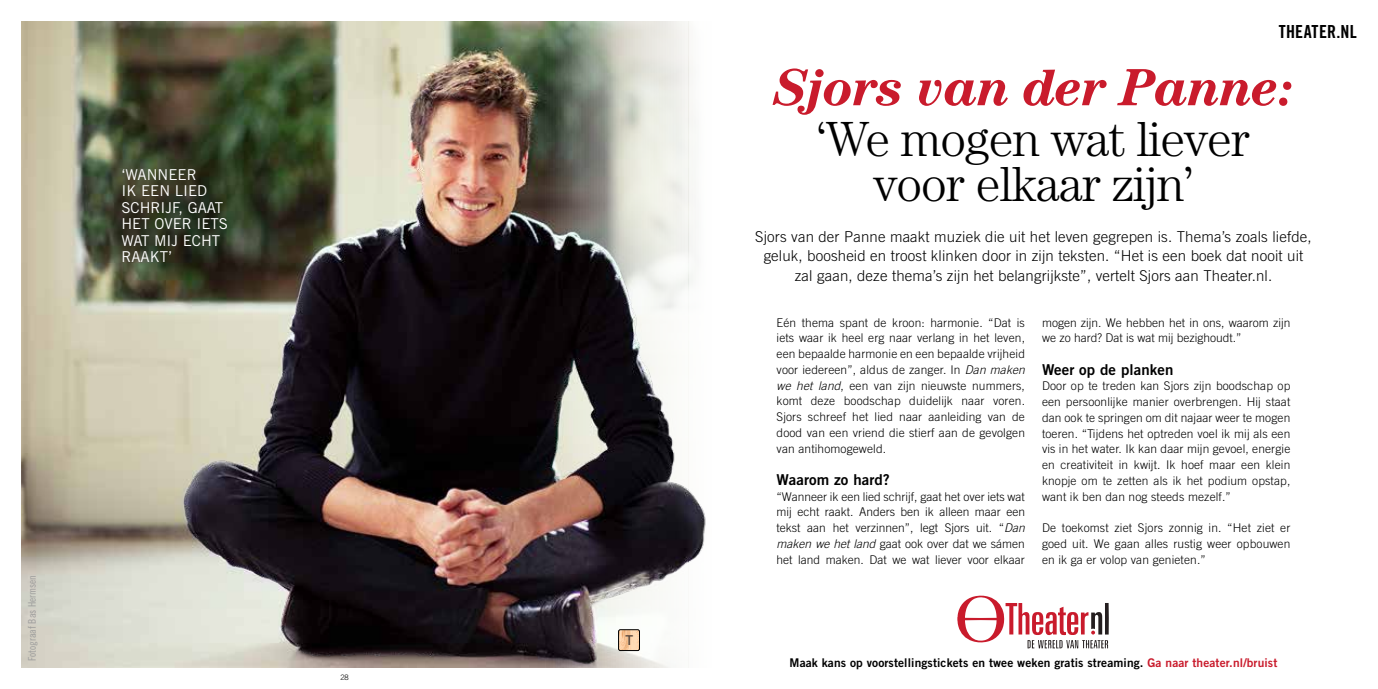
<style>
.page{position:relative;width:1378px;height:689px;background:#fff}
.page>*{position:absolute;margin:0;border:0;box-sizing:border-box;transform-origin:0 0}
.t1{font:italic 700 52.5px "Century Std";letter-spacing:-.02em;color:#c91b2c}
.t2{font:300 49.5px/45px "Century Std";letter-spacing:-.02em;color:#000;text-align:center}
.t3{font:18px "Trade Gothic LT Std Bd Cn 20";letter-spacing:.01em;color:#000}
.t4{font:300 15px/19.5px "Trade Gothic LT Std";letter-spacing:.01em;color:#000;text-align:center}
.t5{font:15px/16.5px "Trade Gothic LT Std";color:#fff}
.t6{font:15px "Trade Gothic LT Std Bd 2";letter-spacing:.01em;color:#000}
.t7{font:300 12px/15.8px "Trade Gothic LT Std";letter-spacing:.01em;color:#000;text-align:justify}
.t8{font:12px "Trade Gothic LT Std Bd 2";letter-spacing:.01em;color:#000}
.t9{font:10.5px "Trade Gothic LT Std Cn 18";color:#9d9d9c}
.t10{font:300 7.5px "Trade Gothic LT Std";color:#000}
.s1{font-style:italic}
.s2{color:#c91b2c}
</style>
<div class="page">
<img style="left:21px;top:21px;width:85px;height:647px">
<img style="left:106px;top:21px;width:600px;height:647px">
<svg style="left:618px;top:630px;width:22px;height:21px"></svg>
<div style="left:618px;top:629px;width:21px;height:22px;border:1px solid #000;border-radius:2px"></div>
<svg style="left:957px;top:595px;width:152px;height:53px"></svg>
<p class="t5" style="left:121px;top:166px;width:108px">‘WANNEER<br>IK EEN LIED<br>SCHRIJF, GAAT<br>HET OVER IETS<br>WAT MIJ ECHT<br>RAAKT’</p>
<p class="t9" style="left:26px;top:661px;width:87px;rotate:-90deg">Fotograaf Bas Hermsen</p>
<p class="t10" style="left:340px;top:672px;width:10px">28</p>
<h3 class="t3" style="left:1278px;top:21px;width:80px">THEATER.NL</h3>
<h1 class="t1" style="left:773px;top:57px;width:521px">Sjors van der Panne:</h1>
<h2 class="t2" style="left:817px;top:116px;width:435px">‘We mogen wat liever voor elkaar zijn’</h2>
<p class="t4" style="left:755px;top:226px;width:558px">Sjors van der Panne maakt muziek die uit het leven gegrepen is. Thema’s zoals liefde, geluk, boosheid en troost klinken door in zijn teksten. “Het is een boek dat nooit uit zal gaan, deze thema’s zijn het belangrijkste”, vertelt Sjors aan Theater.nl.</p>
<p class="t7" style="left:1042px;top:314px;width:250px">mogen zijn. We hebben het in ons, waarom zijn we zo hard? Dat is wat mij bezighoudt.”</p>
<p class="t6" style="left:1042px;top:360px;width:133px">Weer op de planken</p>
<p class="t7" style="left:1042px;top:378px;width:250px">Door op te treden kan Sjors zijn boodschap op een persoonlijke manier overbrengen. Hij staat dan ook te springen om dit najaar weer te mogen toeren. “Tijdens het optreden voel ik mij als een vis in het water. Ik kan daar mijn gevoel, energie en creativiteit in kwijt. Ik hoef maar een klein knopje om te zetten als ik het podium opstap, want ik ben dan nog steeds mezelf.”</p>
<p class="t7" style="left:1042px;top:520px;width:250px">De toekomst ziet Sjors zonnig in. “Het ziet er goed uit. We gaan alles rustig weer opbouwen en ik ga er volop van genieten.”</p>
<p class="t7" style="left:776px;top:314px;width:250px">Eén thema spant de kroon: harmonie. “Dat is iets waar ik heel erg naar verlang in het leven, een bepaalde harmonie en een bepaalde vrijheid voor iedereen”, aldus de zanger. In <span class="s1">Dan maken we het land</span>, een van zijn nieuwste nummers, komt deze boodschap duidelijk naar voren.<br>Sjors schreef het lied naar aanleiding van de dood van een vriend die stierf aan de gevolgen van antihomogeweld.</p>
<p class="t6" style="left:776px;top:470px;width:115px">Waarom zo hard?</p>
<p class="t7" style="left:776px;top:488px;width:250px">“Wanneer ik een lied schrijf, gaat het over iets wat mij echt raakt. Anders ben ik alleen maar een tekst aan het verzinnen”, legt Sjors uit. “<span class="s1">Dan maken we het land</span> gaat ook over dat we sámen het land maken. Dat we wat liever voor elkaar</p>
<p class="t8" style="left:789px;top:655px;width:489px">Maak kans op voorstellingstickets en twee weken gratis streaming. <span class="s2">Ga naar theater.nl/bruist</span></p>
</div>
